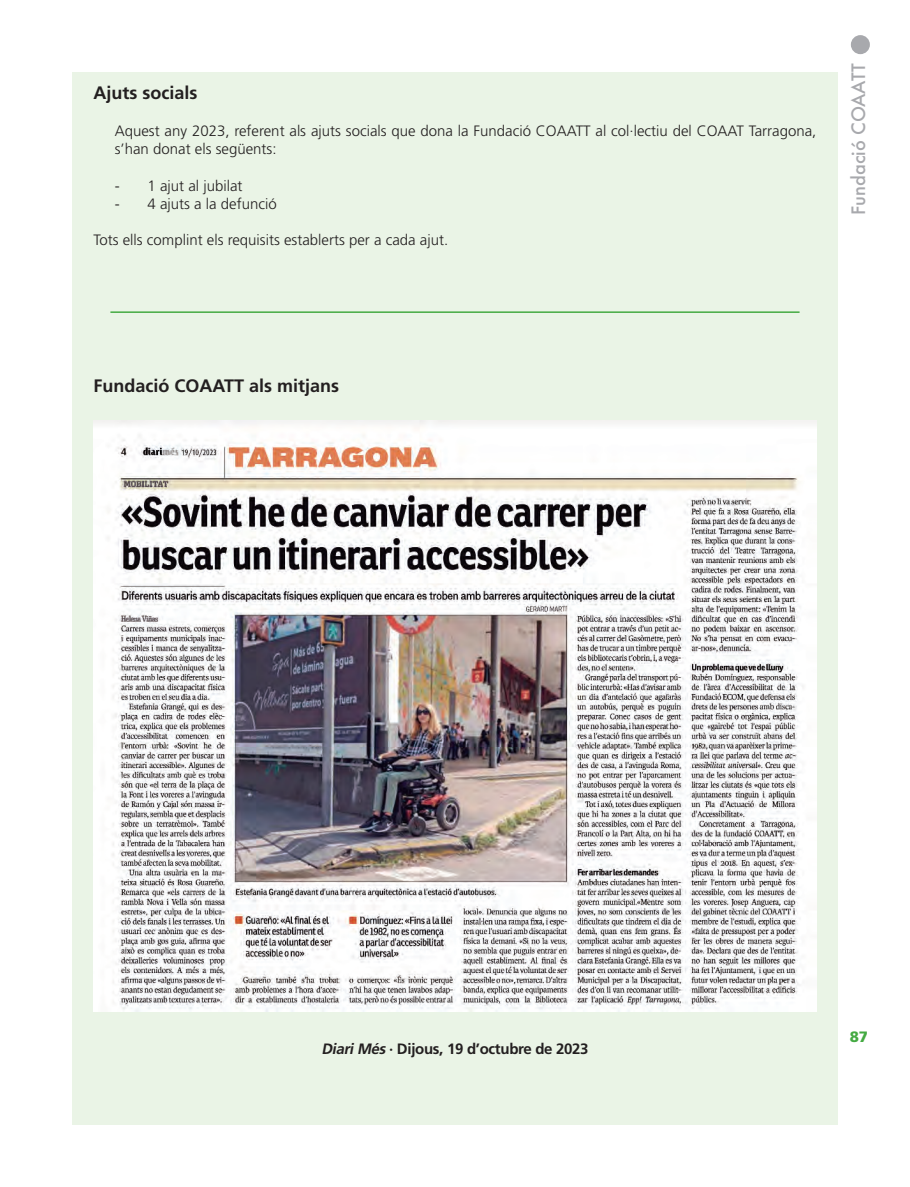
<style>
.page{position:relative;width:910px;height:1187px;background:#fff}
.page>*{position:absolute;margin:0;border:0;box-sizing:border-box;transform-origin:0 0}
.TEXTO{font:700 18px "Frutiger";color:#231f20}
.t1{font:500 18px "Futura";color:#a8a9ad}
._5{font:300 15px/18.3px "Frutiger";color:#231f20}
._5-2{font:700 15px "Frutiger";letter-spacing:-.02em;color:#231f20}
.t2{font:900 15px "Frutiger";color:#44aa42}
.s1{font-style:italic}
</style>
<div class="page">
<div style="left:852px;top:36px;width:17px;height:17px;background:#a8a9ad;border-radius:50%"></div>
<div style="left:851px;top:35px;width:19px;height:19px;border:2px solid #a8a9ad;border-radius:50%"></div>
<div style="left:72px;top:72px;width:766px;height:1052px;background:#eaf4e6"></div>
<img style="left:94px;top:420px;width:722px;height:591px">
<hr style="left:110px;top:311px;width:690px;height:2px;background:#44aa42">
<p class="TEXTO" style="left:94px;top:82px;width:105px">Ajuts socials</p>
<p class="_5" style="left:115px;top:121px;width:703px">Aquest any 2023, referent als ajuts socials que dona la Fundació COAATT al col·lectiu del COAAT Tarragona, s’han donat els següents:</p>
<p class="_5" style="left:115px;top:176px;width:129px">- 1 ajut al jubilat</p>
<p class="_5" style="left:115px;top:194px;width:163px">- 4 ajuts a la defunció</p>
<p class="_5" style="left:94px;top:231px;width:356px">Tots ells complint els requisits establerts per a cada ajut.</p>
<p class="t1" style="left:846px;top:215px;width:152px;rotate:-90deg">Fundació COAATT</p>
<p class="TEXTO" style="left:94px;top:375px;width:247px">Fundació COAATT als mitjans</p>
<p class="_5-2" style="left:321px;top:1039px;width:269px"><span class="s1">DiariMés</span> · Dijous, 19 d’octubre de 2023</p>
<p class="t2" style="left:850px;top:1028px;width:20px">87</p>
</div>
